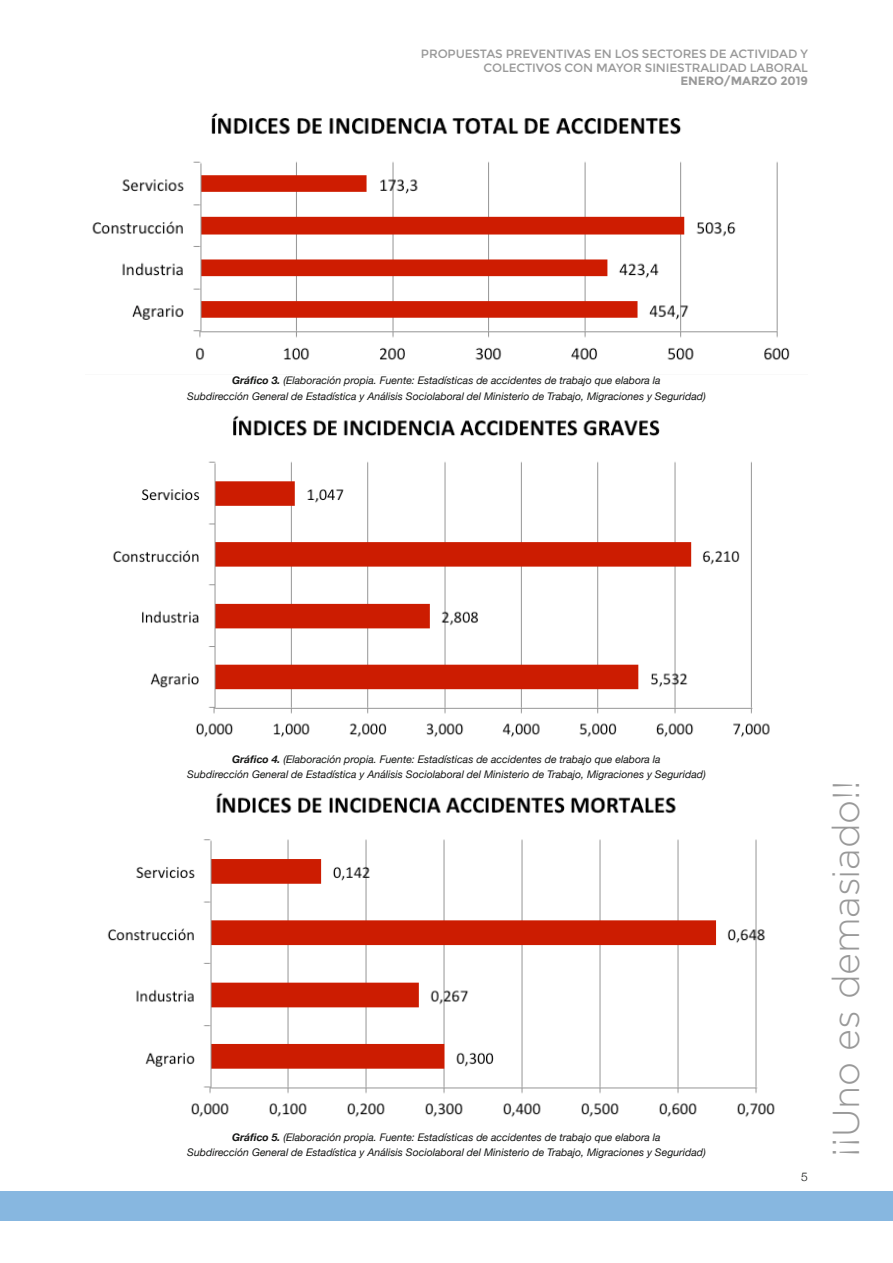
<style>
.page{position:relative;width:893px;height:1263px;background:#fff}
.page>*{position:absolute;margin:0;border:0;box-sizing:border-box;transform-origin:0 0}
.t1{font:300 37.5px "Gotham";letter-spacing:-.005em;color:#999}
.t2{font:12px/13.5px "Montserrat";letter-spacing:-.01em;color:#999;text-align:right}
.t3{font:700 12px "Montserrat";letter-spacing:-.01em;color:#999}
.t4{font:300 12px "Helvetica Neue";color:#131413}
.t5{font:italic 10.5px/15.8px "Helvetica Neue";color:#131413;text-align:center}
.s1{font-weight:700}
</style>
<div class="page">
<div style="left:0;top:1191px;width:893px;height:29px;background:#87b7e0"></div>
<img style="left:92px;top:113px;width:698px;height:247px">
<img style="left:113px;top:415px;width:657px;height:323px">
<img style="left:107px;top:793px;width:668px;height:324px">
<p class="t2" style="left:421px;top:47px;width:388px">PROPUESTAS PREVENTIVAS EN LOS SECTORES DE ACTIVIDAD Y<br>COLECTIVOS CON MAYOR SINIESTRALIDAD LABORAL</p>
<p class="t3" style="left:680px;top:74px;width:129px">ENERO/MARZO 2019</p>
<p class="t5" style="left:187px;top:373px;width:520px"><span class="s1">Gráfico 3.</span> (Elaboración propia. Fuente: Estadísticas de accidentes de trabajo que elabora la<br>Subdirección General de Estadística y Análisis Sociolaboral del Ministerio de Trabajo, Migraciones y Seguridad)</p>
<p class="t5" style="left:187px;top:751px;width:520px"><span class="s1">Gráfico 4.</span> (Elaboración propia. Fuente: Estadísticas de accidentes de trabajo que elabora la<br>Subdirección General de Estadística y Análisis Sociolaboral del Ministerio de Trabajo, Migraciones y Seguridad)</p>
<p class="t5" style="left:187px;top:1129px;width:520px"><span class="s1">Gráfico 5.</span> (Elaboración propia. Fuente: Estadísticas de accidentes de trabajo que elabora la<br>Subdirección General de Estadística y Análisis Sociolaboral del Ministerio de Trabajo, Migraciones y Seguridad)</p>
<p class="t4" style="left:801px;top:1167px;width:8px">5</p>
<h1 class="t1" style="left:822px;top:1157px;width:377px;rotate:-90deg">¡¡Uno es demasiado!!</h1>
</div>
